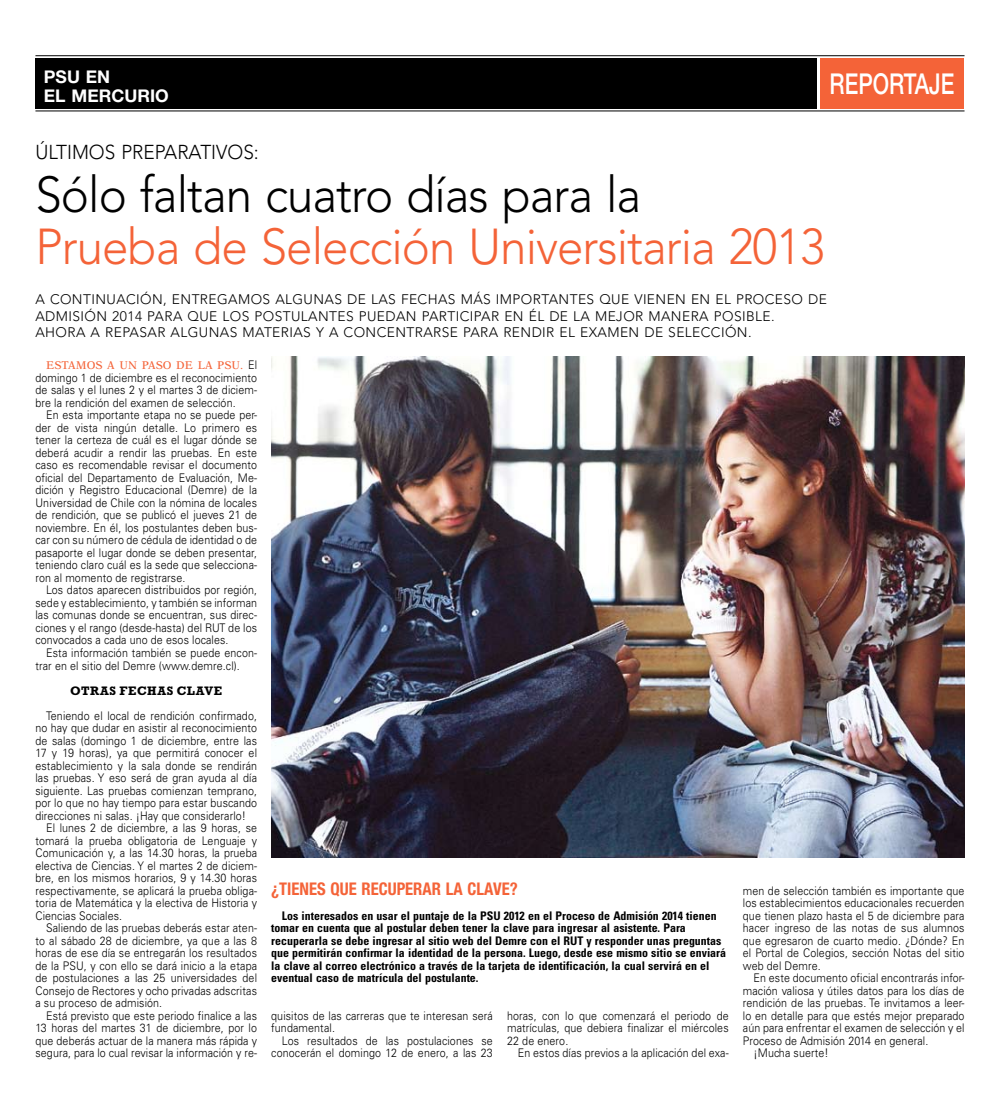
<style>
.page{position:relative;width:1000px;height:1099px;background:#fff}
.page>*{position:absolute;margin:0;border:0;box-sizing:border-box;transform-origin:0 0}
.t1{font:300 50px "Avenir LT Std";letter-spacing:-.02em;color:#f46338;scale:.95 1}
.t2{font:300 50px "Avenir LT Std";color:#000;scale:.95 1}
.t3{font:500 28.75px "Helvetica Neue LT Std";color:#fff;scale:.75 1}
.t4{font:300 20px "Avenir LT Std";color:#000;scale:.95 1}
.t5{font:700 condensed 17.5px "Helvetica Neue LT Std";color:#f46338;scale:.95 1}
.t6{font:700 17.5px/18.8px "Helvetica Neue LT Std";color:#fff}
.t7{font:300 13.75px/16.2px "Avenir LT Std";letter-spacing:.03em;color:#000}
.t8{font:700 12.5px "Rockwell Std";letter-spacing:.045em;color:#000}
.t9{font:300 11.88px/12.5px "Univers LT Std";letter-spacing:.01em;color:#000;text-align:justify;scale:.9 1}
.t10{font:700 condensed 11.88px/12.5px "Univers LT Std";color:#000}
.t11{font:11.25px "New Aster LT Std";letter-spacing:.01em;color:#f46338}
.s1{font-family:"New Aster LT Std";font-weight:400;font-size:11.25px;color:#f46338}
</style>
<div class="page">
<div style="left:35px;top:58px;width:781px;height:51px;background:#000"></div>
<img style="left:271px;top:356px;width:693px;height:501px">
<hr style="left:35px;top:55px;width:929px;height:1px;background:#000">
<hr style="left:35px;top:111px;width:929px;height:1px;background:#000">
<div style="left:819px;top:58px;width:144px;height:51px;background:#f46338"></div>
<h3 class="t6" style="left:44px;top:67px;width:126px">PSU EN<br>EL MERCURIO</h3>
<h2 class="t3" style="left:829px;top:66px;width:168px">REPORTAJE</h2>
<h3 class="t4" style="left:35px;top:140px;width:236px">ÚLTIMOS PREPARATIVOS:</h3>
<h1 class="t2" style="left:35px;top:165px;width:639px">SÓLO FALTAN CUATRO DÍAS PARA LA</h1>
<h1 class="t1" style="left:35px;top:217px;width:832px">PRUEBA DE SELECCIÓN UNIVERSITARIA 2013</h1>
<p class="t7" style="left:35px;top:291px;width:792px">A CONTINUACIÓN, ENTREGAMOS ALGU NAS DE LAS FECHAS MÁS IMPORTANTES QU E VIENEN EN EL PROCESO DE<br>ADMISIÓN 2014 PARA QU E LOS POSTU LANTES PU EDAN PARTICIPAR EN ÉL DE LA MEJOR MANERA POSIBLE.<br>AHORA A REPASAR ALGU NAS MATERIAS Y A CONCENTRARSE PARA RENDIR EL EXAMEN DE SELECCIÓN.</p>
<p class="t9" style="left:35px;top:359px;width:248px;text-indent:205px"><span class="s1">.</span> El domingo 1 de diciembre es el reconocimiento de salas y el lunes 2 y el martes 3 de diciem&shy;bre la rendición del examen de selección.</p>
<p class="t9" style="left:35px;top:409px;width:248px;text-indent:11px">En esta importante etapa no se puede per&shy;der de vista ningún detalle. Lo primero es tener la certeza de cuál es el lugar dónde se deberá acudir a rendir las pruebas. En este caso es recomendable revisar el documento oficial del Departamento de Evaluación, Me&shy;dición y Registro Educacional (Demre) de la Universidad de Chile con la nómina de locales de rendición, que se publicó el jueves 21 de noviembre. En él, los postulantes deben bus&shy;car con su número de cédula de identidad o de pasaporte el lugar donde se deben presentar, teniendo claro cuál es la sede que selecciona&shy;ron al momento de registrarse.</p>
<p class="t9" style="left:35px;top:584px;width:248px;text-indent:11px">Los datos aparecen distribuidos por región, sede y establecimiento, y también se informan las comunas donde se encuentran, sus direc&shy;ciones y el rango (desde-hasta) del RUT de los convocados a cada uno de esos locales.</p>
<p class="t9" style="left:35px;top:646px;width:248px;text-indent:11px">Esta información también se puede encon&shy;trar en el sitio del Demre (www.demre.cl).</p>
<p class="t8" style="left:70px;top:683px;width:153px">OTRAS FECHAS CLAVE</p>
<p class="t9" style="left:46px;top:709px;width:236px">Teniendo el local de rendición confirmado,</p>
<p class="t9" style="left:35px;top:721px;width:248px">no hay que dudar en asistir al reconocimiento</p>
<p class="t9" style="left:35px;top:734px;width:248px">de salas (domingo 1 de diciembre, entre las</p>
<p class="t9" style="left:35px;top:746px;width:248px">17 y 19 horas), ya que permitirá conocer el</p>
<p class="t9" style="left:35px;top:759px;width:248px">establecimiento y la sala donde se rendirán</p>
<p class="t9" style="left:35px;top:771px;width:248px">las pruebas. Y eso será de gran ayuda al día</p>
<p class="t9" style="left:35px;top:784px;width:248px">siguiente. Las pruebas comienzan temprano,</p>
<p class="t9" style="left:35px;top:796px;width:248px">por lo que no hay tiempo para estar buscando</p>
<p class="t9" style="left:35px;top:809px;width:235px">direcciones ni salas. ¡Hay que considerarlo!</p>
<p class="t9" style="left:46px;top:821px;width:236px">El lunes 2 de diciembre, a las 9 horas, se</p>
<p class="t9" style="left:35px;top:834px;width:248px">tomará la prueba obligatoria de Lenguaje y</p>
<p class="t9" style="left:35px;top:846px;width:248px">Comunicación y, a las 14.30 horas, la prueba</p>
<p class="t9" style="left:35px;top:859px;width:248px">electiva de Ciencias. Y el martes 2 de diciem-</p>
<p class="t9" style="left:35px;top:871px;width:248px">bre, en los mismos horarios, 9 y 14.30 horas</p>
<p class="t9" style="left:35px;top:884px;width:248px">respectivamente, se aplicará la prueba obliga-</p>
<p class="t9" style="left:35px;top:896px;width:248px">toria de Matemática y la electiva de Historia y</p>
<p class="t9" style="left:35px;top:909px;width:98px">Ciencias Sociales.</p>
<p class="t9" style="left:46px;top:921px;width:236px">Saliendo de las pruebas deberás estar aten-</p>
<p class="t9" style="left:35px;top:934px;width:248px">to al sábado 28 de diciembre, ya que a las 8</p>
<p class="t9" style="left:35px;top:946px;width:248px">horas de ese día se entregarán los resultados</p>
<p class="t9" style="left:35px;top:959px;width:248px">de la PSU, y con ello se dará inicio a la etapa</p>
<p class="t9" style="left:35px;top:971px;width:248px">de postulaciones a las 25 universidades del</p>
<p class="t9" style="left:35px;top:984px;width:248px">Consejo de Rectores y ocho privadas adscritas</p>
<p class="t9" style="left:35px;top:996px;width:142px">a su proceso de admisión.</p>
<p class="t9" style="left:46px;top:1009px;width:236px">Está previsto que este periodo finalice a las</p>
<p class="t9" style="left:35px;top:1021px;width:248px">13 horas del martes 31 de diciembre, por lo</p>
<p class="t9" style="left:35px;top:1034px;width:248px">que deberás actuar de la manera más rápida y</p>
<p class="t9" style="left:35px;top:1046px;width:248px">segura, para lo cual revisar la información y re-</p>
<p class="t11" style="left:46px;top:359px;width:180px">ESTAMOS A UN PASO DE LA PSU</p>
<h3 class="t5" style="left:271px;top:877px;width:261px">¿TIENES QUE RECUPERAR LA CLAVE?</h3>
<p class="t10" style="left:271px;top:909px;width:456px;text-indent:11px">Los interesados en usar el puntaje de la PSU 2012 en el Proceso de Admisión 2014 tienen tomar en cuenta que al postular deben tener la clave para ingresar al asistente. Para recuperarla se debe ingresar al sitio web del Demre con el RUT y responder unas preguntas que permitirán confirmar la identidad de la persona. Luego, desde ese mismo sitio se enviará la clave al correo electrónico a través de la tarjeta de identificación, la cual servirá en el eventual caso de matrícula del postulante.</p>
<p class="t9" style="left:271px;top:1009px;width:248px">quisitos de las carreras que te interesan será fundamental.</p>
<p class="t9" style="left:271px;top:1034px;width:248px;text-align:right">Los resultados de las postulaciones se conocerán el domingo 12 de enero, a las 23</p>
<p class="t9" style="left:507px;top:1009px;width:248px">horas, con lo que comenzará el periodo de matrículas, que debiera finalizar el miércoles 22 de enero.</p>
<p class="t9" style="left:517px;top:1046px;width:236px">En estos días previos a la aplicación del exa-</p>
<p class="t9" style="left:742px;top:884px;width:248px">men de selección también es importante que los establecimientos educacionales recuerden que tienen plazo hasta el 5 de diciembre para hacer ingreso de las notas de sus alumnos que egresaron de cuarto medio. ¿Dónde? En el Portal de Colegios, sección Notas del sitio web del Demre.</p>
<p class="t9" style="left:753px;top:971px;width:236px">En este documento oficial encontrarás infor-</p>
<p class="t9" style="left:742px;top:984px;width:248px">mación valiosa y útiles datos para los días de</p>
<p class="t9" style="left:742px;top:996px;width:248px">rendición de las pruebas. Te invitamos a leer-</p>
<p class="t9" style="left:742px;top:1009px;width:248px">lo en detalle para que estés mejor preparado</p>
<p class="t9" style="left:742px;top:1021px;width:248px">aún para enfrentar el examen de selección y el</p>
<p class="t9" style="left:742px;top:1034px;width:207px">Proceso de Admisión 2014 en general.</p>
<p class="t9" style="left:753px;top:1046px;width:85px">¡Mucha suerte!</p>
</div>
